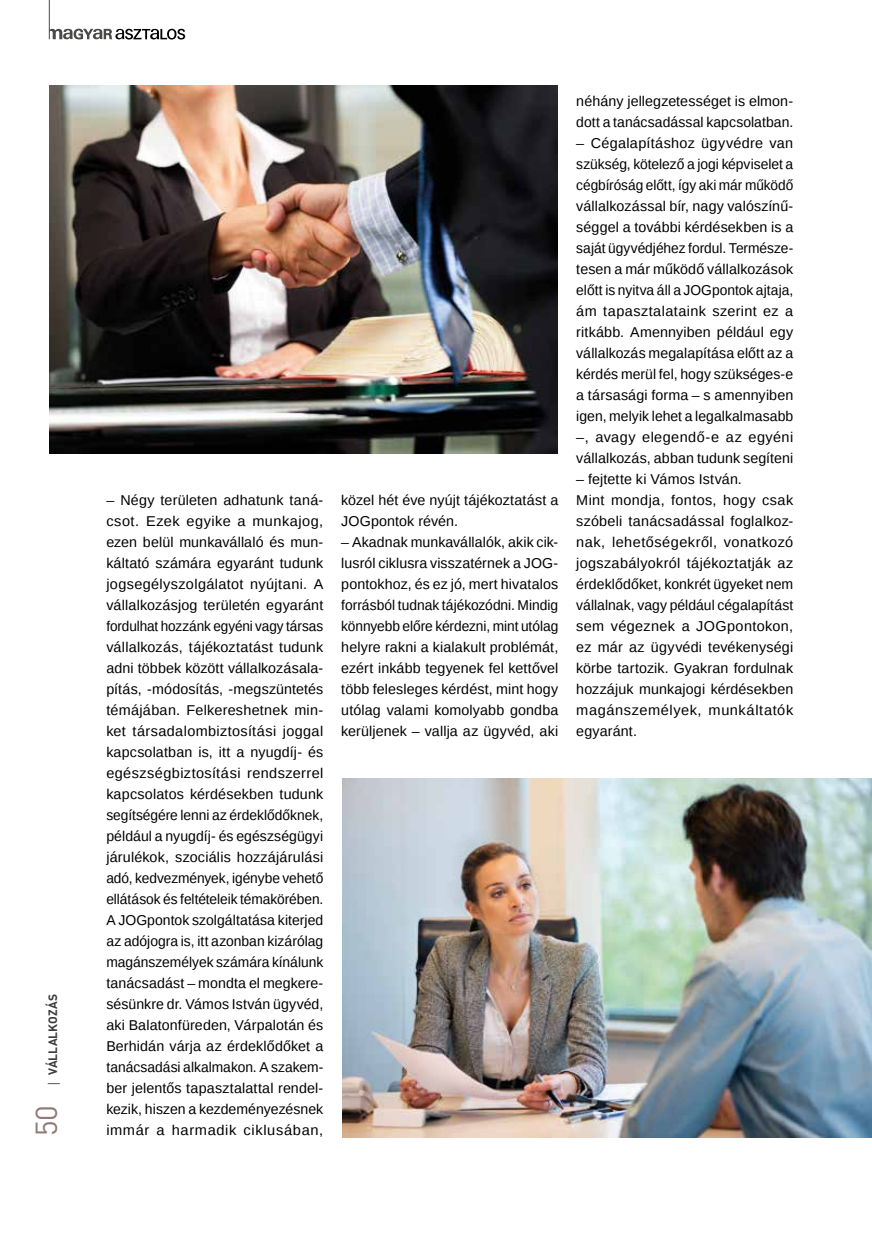
<style>
.page{position:relative;width:872px;height:1242px;background:#fff}
.page>*{position:absolute;margin:0;border:0;box-sizing:border-box;transform-origin:0 0}
.t1{font:30px "DIN Pro";color:#907b77}
.t2{font:14.25px/21px "Liberation Sans";letter-spacing:.01em;color:#000;text-align:justify}
.t3{font:700 12px "DIN Pro";letter-spacing:.01em;color:#3c3c3b}
.s1{font-family:"Open Sans";font-weight:400}
</style>
<div class="page">
<svg style="left:49px;top:29px;width:136px;height:11px"></svg>
<hr style="left:49px;top:0;width:1px;height:39px;background:#4a4a49">
<img style="left:49px;top:85px;width:508px;height:369px">
<img style="left:342px;top:778px;width:530px;height:359px">
<p class="t3" style="left:45px;top:1087px;width:95px;rotate:-90deg"><span class="s1">|</span> VÁLLALKOZÁS</p>
<h1 class="t1" style="left:26px;top:1136px;width:33px;rotate:-90deg">50</h1>
<p class="t2" style="left:106px;top:490px;width:218px">– Négy területen adhatunk taná&shy;csot. Ezek egyike a munkajog, ezen belül munkavállaló és mun&shy;káltató számára egyaránt tudunk jogsegélyszolgálatot nyújtani. A vállalkozásjog területén egyaránt fordulhat hozzánk egyéni vagy társas vállalkozás, tájékoztatást tudunk adni többek között vállalkozásala&shy;pítás, -módosítás, -megszüntetés témájában. Felkereshetnek min&shy;ket társadalombiztosítási joggal kapcsolatban is, itt a nyugdíj- és egészségbiztosítási rendszerrel kapcsolatos kérdésekben tudunk segítségére lenni az érdeklődőknek, például a nyugdíj- és egészségügyi járulékok, szociális hozzájárulási adó, kedvezmények, igénybe vehető ellátások és feltételeik témakörében.<br>A JOGpontok szolgáltatása kiterjed az adójogra is, itt azonban kizárólag magánszemélyek számára kínálunk tanácsadást – mondta el megkere&shy;sésünkre dr. Vámos István ügyvéd, aki Balatonfüreden, Várpalotán és Berhidán várja az érdeklődőket a tanácsadási alkalmakon. A szakem&shy;ber jelentős tapasztalattal rendel&shy;kezik, hiszen a kezdeményezésnek immár a harmadik ciklusában,</p>
<p class="t2" style="left:341px;top:490px;width:218px">közel hét éve nyújt tájékoztatást a<br>JOGpontok révén.</p>
<p class="t2" style="left:341px;top:532px;width:218px">– Akadnak munkavállalók, akik cik&shy;lusról ciklusra visszatérnek a JOG&shy;pontokhoz, és ez jó, mert hivatalos forrásból tudnak tájékozódni. Mindig könnyebb előre kérdezni, mint utólag helyre rakni a kialakult problémát, ezért inkább tegyenek fel kettővel több felesleges kérdést, mint hogy utólag valami komolyabb gondba kerüljenek – vallja az ügyvéd, aki</p>
<p class="t2" style="left:576px;top:91px;width:218px">néhány jellegzetességet is elmon&shy;dott a tanácsadással kapcsolatban.</p>
<p class="t2" style="left:576px;top:133px;width:218px">– Cégalapításhoz ügyvédre van szükség, kötelező a jogi képviselet a cégbíróság előtt, így aki már működő vállalkozással bír, nagy valószínű&shy;séggel a további kérdésekben is a saját ügyvédjéhez fordul. Természe&shy;tesen a már működő vállalkozások előtt is nyitva áll a JOGpontok ajtaja, ám tapasztalataink szerint ez a ritkább. Amennyiben például egy vállalkozás megalapítása előtt az a kérdés merül fel, hogy szükséges-e a társasági forma – s amennyiben igen, melyik lehet a legalkalmasabb –, avagy elegendő-e az egyéni vállalkozás, abban tudunk segíteni</p>
<p class="t2" style="left:576px;top:469px;width:218px;text-align:left">– fejtette ki Vámos István.<br>Mint mondja, fontos, hogy csak szóbeli tanácsadással foglalkoz&shy;nak, lehetőségekről, vonatkozó jogszabályokról tájékoztatják az érdeklődőket, konkrét ügyeket nem vállalnak, vagy például cégalapítást sem végeznek a JOGpontokon, ez már az ügyvédi tevékenységi körbe tartozik. Gyakran fordulnak hozzájuk munkajogi kérdésekben magánszemélyek, munkáltatók egyaránt.</p>
</div>
